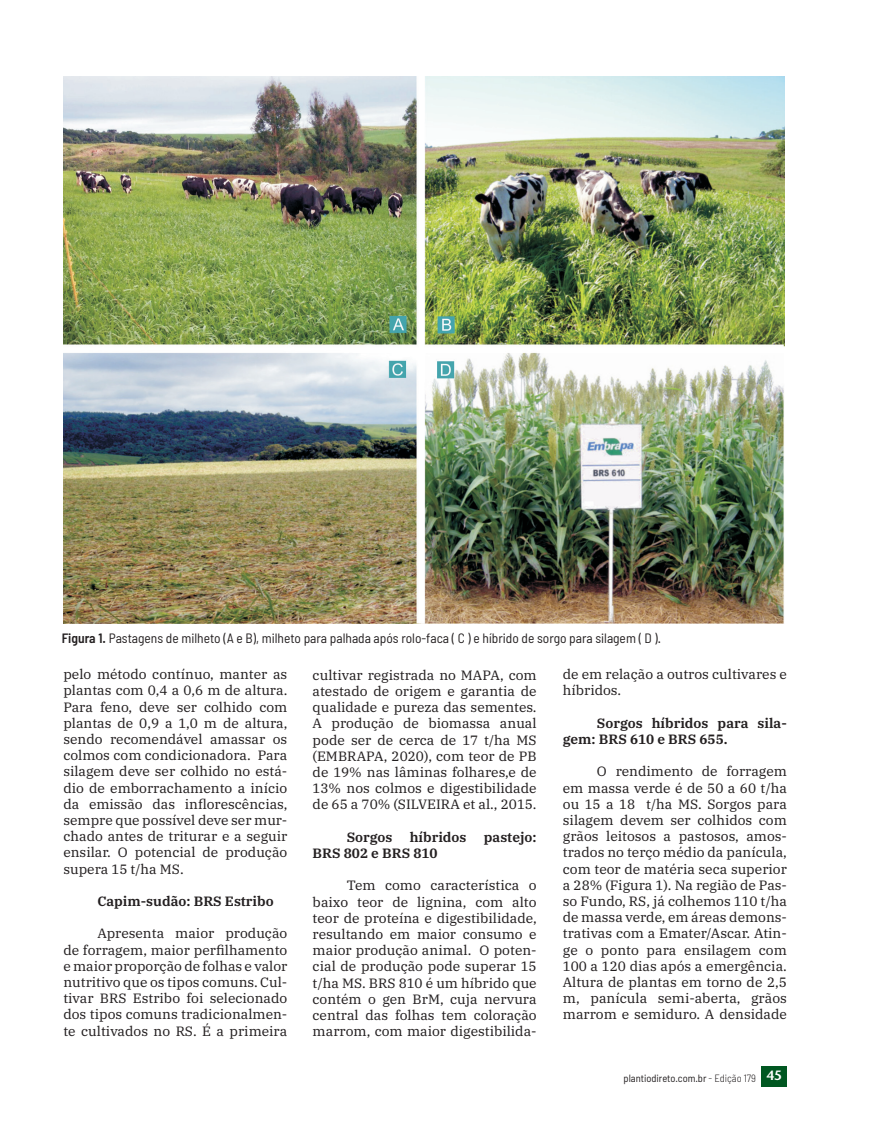
<style>
.page{position:relative;width:872px;height:1127px;background:#fff}
.page>*{position:absolute;margin:0;border:0;box-sizing:border-box;transform-origin:0 0}
.CORPO_TEXTO{font:13.5px/16.2px "IBM Plex Serif";color:#231f20;text-align:justify}
.CORPO_TEXTO-2{font:600 13.5px/16.2px "IBM Plex Serif";color:#231f20}
.LEGENDAS{font:semi-condensed 13.5px "Barlow";color:#231f20}
.t1{font:semi-condensed 10.5px "Barlow";color:#231f20}
.s1{font-weight:600}
.s2{font-weight:300}
</style>
<div class="page">
<div style="left:761px;top:1066px;width:26px;height:20px;background:#005721"></div>
<img style="left:63px;top:77px;width:721px;height:547px">
<p class="LEGENDAS" style="left:62px;top:630px;width:601px"><span class="s1">Figura 1.</span> Pastagens de milheto (A e B), milheto para palhada após rolo-faca ( C ) e híbrido de sorgo para silagem ( D ).</p>
<p class="CORPO_TEXTO" style="left:563px;top:665px;width:225px">de em relação a outros cultivares e híbridos.</p>
<p class="CORPO_TEXTO-2" style="left:563px;top:714px;width:225px;text-indent:34px">Sorgos híbridos para sila&shy;gem: BRS 610 e BRS 655.</p>
<p class="CORPO_TEXTO" style="left:563px;top:762px;width:225px;text-indent:34px">O rendimento de forragem em massa verde é de 50 a 60 t/ha ou 15 a 18 t/ha MS. Sorgos para silagem devem ser colhidos com grãos leitosos a pastosos, amos&shy;trados no terço médio da panícula, com teor de matéria seca superior a 28% (Figura 1). Na região de Pas&shy;so Fundo, RS, já colhemos 110 t/ha de massa verde, em áreas demons&shy;trativas com a Emater/Ascar. Atin&shy;ge o ponto para ensilagem com 100 a 120 dias após a emergência.<br>Altura de plantas em torno de 2,5 m, panícula semi-aberta, grãos marrom e semiduro. A densidade</p>
<p class="CORPO_TEXTO" style="left:63px;top:665px;width:225px">pelo método contínuo, manter as plantas com 0,4 a 0,6 m de altura.<br>Para feno, deve ser colhido com plantas de 0,9 a 1,0 m de altura, sendo recomendável amassar os colmos com condicionadora. Para silagem deve ser colhido no está&shy;dio de emborrachamento a início da emissão das inflorescências, sempre que possível deve ser mur&shy;chado antes de triturar e a seguir ensilar. O potencial de produção supera 15 t/ha MS.</p>
<p class="CORPO_TEXTO-2" style="left:97px;top:892px;width:178px">Capim-sudão: BRS Estribo</p>
<p class="CORPO_TEXTO" style="left:63px;top:924px;width:225px;text-indent:34px">Apresenta maior produção de forragem, maior perfilhamento e maior proporção de folhas e valor nutritivo que os tipos comuns. Cul&shy;tivar BRS Estribo foi selecionado dos tipos comuns tradicionalmen&shy;te cultivados no RS. É a primeira</p>
<p class="CORPO_TEXTO" style="left:313px;top:666px;width:225px">cultivar registrada no MAPA, com atestado de origem e garantia de qualidade e pureza das sementes.<br>A produção de biomassa anual pode ser de cerca de 17 t/ha MS (EMBRAPA, 2020), com teor de PB de 19% nas lâminas folhares,e de 13% nos colmos e digestibilidade de 65 a 70% (SILVEIRA et al., 2015.</p>
<p class="CORPO_TEXTO-2" style="left:347px;top:828px;width:47px">Sorgos</p>
<p class="CORPO_TEXTO-2" style="left:410px;top:828px;width:58px">híbridos</p>
<p class="CORPO_TEXTO-2" style="left:484px;top:828px;width:54px">pastejo:</p>
<p class="CORPO_TEXTO-2" style="left:313px;top:844px;width:126px">BRS 802 e BRS 810</p>
<p class="CORPO_TEXTO" style="left:313px;top:876px;width:225px;text-indent:34px">Tem como característica o baixo teor de lignina, com alto teor de proteína e digestibilidade, resultando em maior consumo e maior produção animal. O poten&shy;cial de produção pode superar 15 t/ha MS. BRS 810 é um híbrido que contém o gen BrM, cuja nervura central das folhas tem coloração marrom, com maior digestibilida-</p>
<p class="t1" style="left:623px;top:1071px;width:160px">plantiodireto.com.br <span class="s2">- Edição 179</span> <sup>45</sup></p>
</div>
